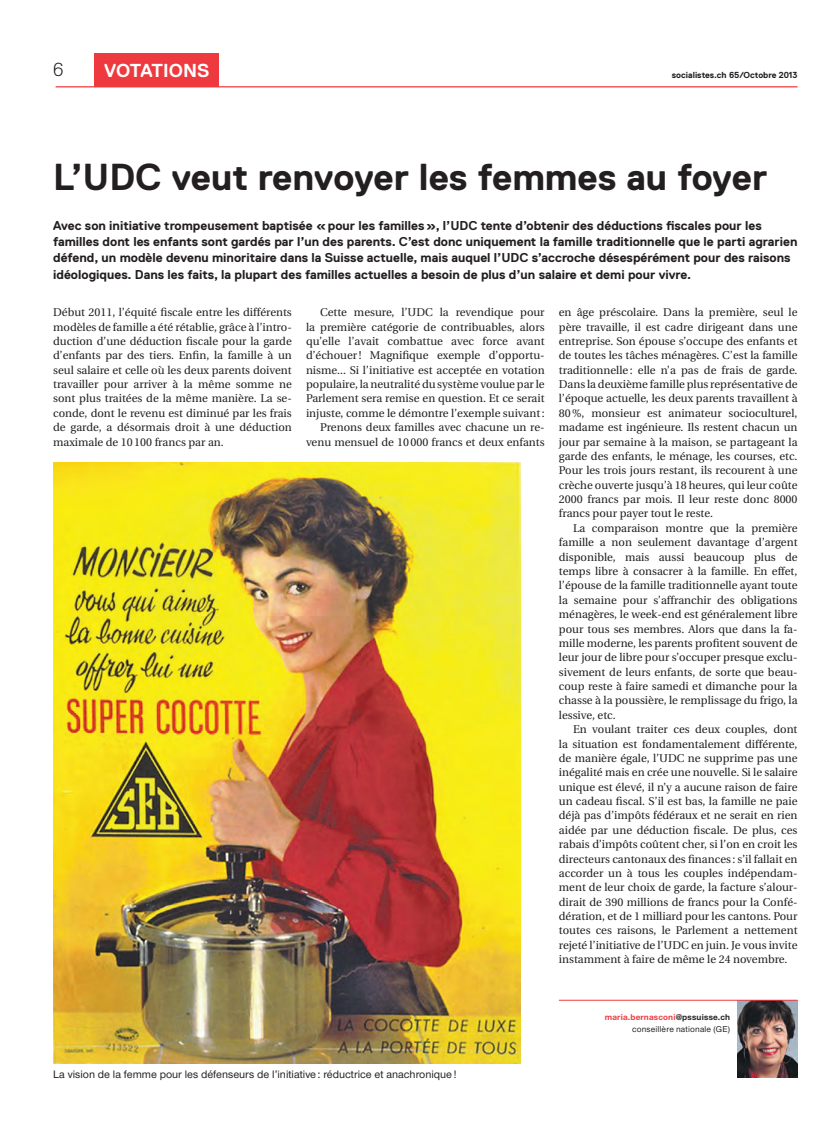
<style>
.page{position:relative;width:833px;height:1134px;background:#fff}
.page>*{position:absolute;margin:0;border:0;box-sizing:border-box;transform-origin:0 0}
.t1{font:700 37.5px "Replica";color:#231f20}
.t2{font:700 18.75px "Replica";letter-spacing:-.005em;color:#fff}
.t3{font:300 18.75px "Replica";color:#231f20}
.t4{font:700 12.75px/16.2px "Replica";color:#231f20}
.t5{font:11.25px/14.4px "Utopia";color:#231f20;text-align:justify}
.t6{font:500 11.25px "Nimbus San Nov";color:#231f20}
.t7{font:500 8.75px/11.9px "Nimbus San Nov";letter-spacing:.02em;color:#231f20;text-align:right}
.t8{font:700 8.75px "Replica";color:#231f20}
.s1{font-weight:700;color:#ee3a3e}
.s2{font-weight:700}
</style>
<div class="page">
<div style="left:94px;top:54px;width:125px;height:33px;background:#ee3a3e"></div>
<hr style="left:56px;top:86px;width:741px;height:1px;background:#ee3a3e">
<img style="left:737px;top:1001px;width:60px;height:77px">
<hr style="left:559px;top:1000px;width:238px;height:1px;background:#ee3a3e">
<img style="left:53px;top:463px;width:468px;height:601px">
<h2 class="t3" style="left:53px;top:59px;width:12px">6</h2>
<h2 class="t2" style="left:104px;top:61px;width:107px">votations</h2>
<p class="t8" style="left:672px;top:70px;width:127px">socialistes.ch 65/Octobre 2013</p>
<h1 class="t1" style="left:53px;top:156px;width:715px">L’U DC veut renvoyer les femmes au foyer</h1>
<p class="t4" style="left:53px;top:217px;width:746px">Avec son initiative trompeusement baptisée «pour les familles», l’U DC tente d’obtenir des déductions fiscales pour les familles dont les enfants sont gardés par l’un des parents. C’est donc uniquement la famille traditionnelle que le parti agrarien défend, un modèle devenu minoritaire dans la Suisse actuelle, mais auquel l’U DC s’accroche désespérément pour des raisons idéologiques. Dans les faits, la plupart des familles actuelles a besoin de plus d’un salaire et demi pour vivre.</p>
<p class="t5" style="left:306px;top:305px;width:240px;text-align:right">Cette mesure, l’UDC la revendique pour<br>la première catégorie de contribuables, alors qu’elle l’avait combattue avec force avant d’échouer! Magnifique exemple d’opportu&shy;nisme... Si l’initiative est acceptée en votation populaire, la neutralité du système voulue par le Parlement sera remise en question. Et ce serait injuste, comme le démontre l’exemple suivant:<br>Prenons deux familles avec chacune un re&shy;venu mensuel de 10000 francs et deux enfants</p>
<p class="t5" style="left:559px;top:305px;width:240px">en âge préscolaire. Dans la première, seul le père travaille, il est cadre dirigeant dans une entreprise. Son épouse s’occupe des enfants et de toutes les tâches ménagères. C’est la famille traditionnelle: elle n’a pas de frais de garde.<br>Dans la deuxième famille plus représentative de l’époque actuelle, les deux parents travaillent à 80%, monsieur est animateur socioculturel, madame est ingénieure. Ils restent chacun un jour par semaine à la maison, se partageant la garde des enfants, le ménage, les courses, etc.<br>Pour les trois jours restant, ils recourent à une crèche ouverte jusqu’à 18 heures, qui leur coûte 2000 francs par mois. Il leur reste donc 8000 francs pour payer tout le reste.</p>
<p class="t5" style="left:559px;top:521px;width:240px;text-indent:14px">La comparaison montre que la première famille a non seulement davantage d’argent disponible, mais aussi beaucoup plus de temps libre à consacrer à la famille. En effet, l’épouse de la famille traditionnelle ayant toute la semaine pour s’affranchir des obligations ménagères, le week-end est généralement libre pour tous ses membres. Alors que dans la fa&shy;mille moderne, les parents profitent souvent de leur jour de libre pour s’occuper presque exclu&shy;sivement de leurs enfants, de sorte que beau&shy;coup reste à faire samedi et dimanche pour la chasse à la poussière, le remplissage du frigo, la lessive, etc.</p>
<p class="t5" style="left:559px;top:722px;width:240px;text-indent:14px">En voulant traiter ces deux couples, dont la situation est fondamentalement différente, de manière égale, l’UDC ne supprime pas une inégalité mais en crée une nouvelle. Si le salaire unique est élevé, il n’y a aucune raison de faire un cadeau fiscal. S’il est bas, la famille ne paie déjà pas d’impôts fédéraux et ne serait en rien aidée par une déduction fiscale. De plus, ces rabais d’impôts coûtent cher, si l’on en croit les directeurs cantonaux des finances : s’il fallait en accorder un à tous les couples indépendam&shy;ment de leur choix de garde, la facture s’alour&shy;dirait de 390 millions de francs pour la Confé&shy;dération, et de 1 milliard pour les cantons. Pour toutes ces raisons, le Parlement a nettement rejeté l’initiative de l’UDC en juin. Je vous invite instamment à faire de même le 24 novembre.</p>
<p class="t5" style="left:53px;top:305px;width:240px">Début 2011, l’équité fiscale entre les différents modèles de famille a été rétablie, grâce à l’intro&shy;duction d’une déduction fiscale pour la garde d’enfants par des tiers. Enfin, la famille à un seul salaire et celle où les deux parents doivent travailler pour arriver à la même somme ne sont plus traitées de la même manière. La se&shy;conde, dont le revenu est diminué par les frais de garde, a désormais droit à une déduction maximale de 10100 francs par an.</p>
<p class="t6" style="left:53px;top:1068px;width:405px">La vision de la femme pour les défenseurs de l’initiative: réductrice et anachronique!</p>
<p class="t7" style="left:605px;top:1011px;width:127px"><span class="s1">maria.bernasconi</span><span class="s2">@pssuisse.ch </span>conseillère nationale (GE)</p>
</div>
